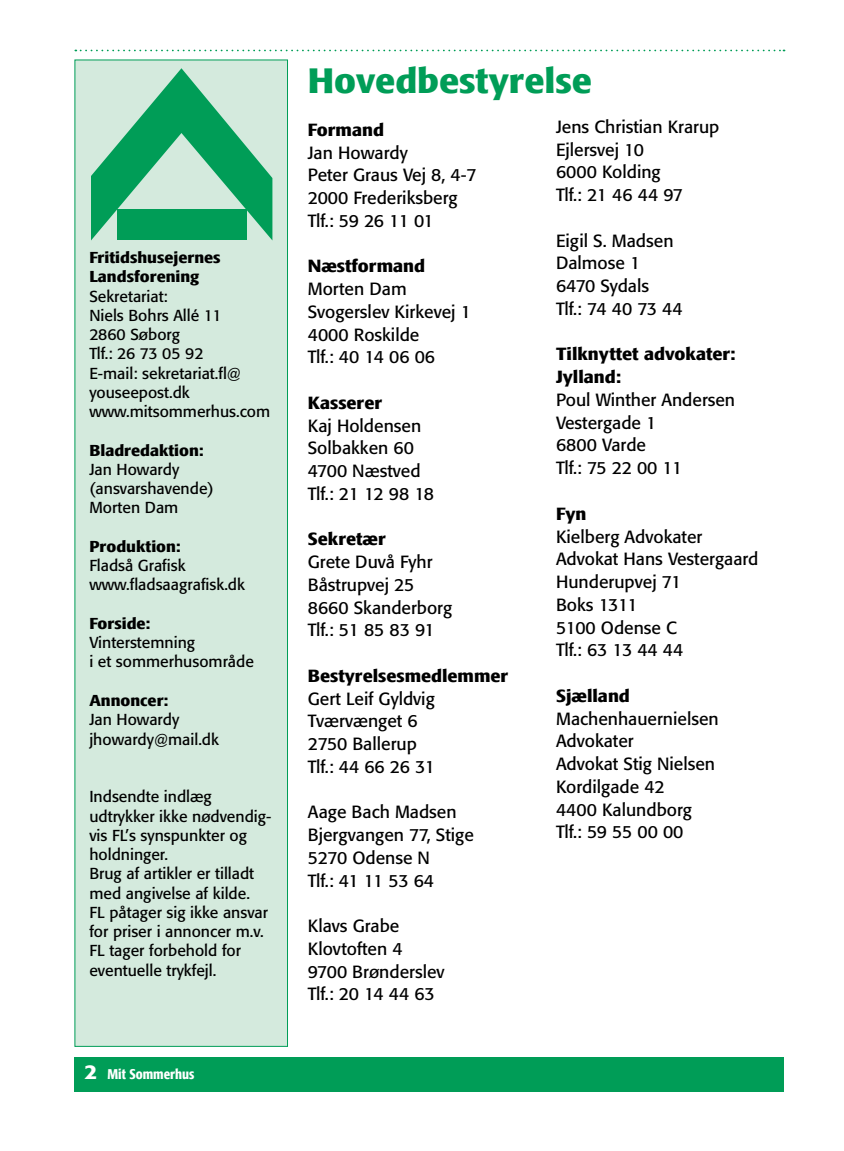
<style>
.page{position:relative;width:844px;height:1151px;background:#fff}
.page>*{position:absolute;margin:0;border:0;box-sizing:border-box;transform-origin:0 0}
.t1{font:500 condensed 35px "Formata";color:#009d57;scale:1.25 1}
.t2{font:17.5px/22.8px "Formata";color:#000}
.t3{font:500 condensed 17.5px/22.8px "Formata";color:#000;scale:1.25 1}
.t4{font:15.75px/19.2px "Formata";color:#000}
.t5{font:500 condensed 15.75px/19.2px "Formata";color:#000;scale:1.25 1}
.t6{font:500 condensed 14px "Formata";color:#fff}
.s1{font-size:21px}
</style>
<div class="page">
<div style="left:74px;top:60px;width:214px;height:987px;background:#d4eadd;border:1px solid #009d57"></div>
<div style="left:74px;top:1057px;width:710px;height:34px;background:#009d57"></div>
<svg style="left:91px;top:68px;width:181px;height:172px"></svg>
<svg style="left:75px;top:50px;width:709px;height:1px"></svg>
<p class="t5" style="left:89px;top:248px;width:106px">Fritidshusejernes<br>Landsforening</p>
<p class="t4" style="left:89px;top:286px;width:182px">Sekretariat:<br>Niels Bohrs Allé 11<br>2860 Søborg<br>Tlf.: 26 73 05 92<br>E-mail: sekretariat.fl@ youseepost.dk www.mitsommerhus.com</p>
<p class="t5" style="left:89px;top:440px;width:93px">Bladredaktion:</p>
<p class="t4" style="left:89px;top:460px;width:126px">Jan Howardy (ansvarshavende)<br>Morten Dam</p>
<p class="t5" style="left:89px;top:537px;width:75px">Produktion:</p>
<p class="t4" style="left:89px;top:556px;width:157px">Fladså Grafisk www.fladsaagrafisk.dk</p>
<p class="t5" style="left:89px;top:614px;width:50px">Forside:</p>
<p class="t4" style="left:89px;top:633px;width:166px">Vinterstemning<br>i et sommerhusområde</p>
<p class="t5" style="left:89px;top:691px;width:65px">Annoncer:</p>
<p class="t4" style="left:89px;top:710px;width:131px">Jan Howardy jhowardy@mail.dk</p>
<p class="t4" style="left:89px;top:787px;width:183px">Indsendte indlæg udtrykker ikke nødvendig&shy;vis FL’s synspunkter og holdninger.<br>Brug af artikler er tilladt med angivelse af kilde.<br>FL påtager sig ikke ansvar for priser i annoncer m.v.<br>FL tager forbehold for eventuelle trykfejl.</p>
<p class="t6" style="left:84px;top:1066px;width:111px"><span class="s1">2</span> Mit Sommerhus</p>
<h1 class="t1" style="left:308px;top:60px;width:229px">Hovedbestyrelse</h1>
<p class="t3" style="left:308px;top:118px;width:62px">Formand</p>
<p class="t2" style="left:308px;top:141px;width:170px">Jan Howardy<br>Peter Graus Vej 8, 4-7<br>2000 Frederiksberg<br>Tlf.: 59 26 11 01</p>
<p class="t3" style="left:308px;top:255px;width:95px">Næstformand</p>
<p class="t2" style="left:308px;top:278px;width:164px">Morten Dam<br>Svogerslev Kirkevej 1<br>4000 Roskilde<br>Tlf.: 40 14 06 06</p>
<p class="t3" style="left:308px;top:391px;width:61px">Kasserer</p>
<p class="t2" style="left:308px;top:414px;width:128px">Kaj Holdensen<br>Solbakken 60<br>4700 Næstved<br>Tlf.: 21 12 98 18</p>
<p class="t3" style="left:308px;top:528px;width:64px">Sekretær</p>
<p class="t2" style="left:308px;top:551px;width:146px">Grete Duvå Fyhr<br>Båstrupvej 25<br>8660 Skanderborg<br>Tlf.: 51 85 83 91</p>
<p class="t3" style="left:308px;top:664px;width:162px">Bestyrelsesmedlemmer</p>
<p class="t2" style="left:308px;top:687px;width:129px">Gert Leif Gyldvig<br>Tværvænget 6<br>2750 Ballerup<br>Tlf.: 44 66 26 31</p>
<p class="t2" style="left:308px;top:801px;width:167px">Aage Bach Madsen<br>Bjergvangen 77, Stige<br>5270 Odense N<br>Tlf.: 41 11 53 64</p>
<p class="t2" style="left:308px;top:915px;width:138px">Klavs Grabe<br>Klovtoften 4<br>9700 Brønderslev<br>Tlf.: 20 14 44 63</p>
<p class="t2" style="left:556px;top:115px;width:165px">Jens Christian Krarup<br>Ejlersvej 10<br>6000 Kolding<br>Tlf.: 21 46 44 97</p>
<p class="t2" style="left:556px;top:229px;width:128px">Eigil S. Madsen<br>Dalmose 1<br>6470 Sydals<br>Tlf.: 74 40 73 44</p>
<p class="t3" style="left:556px;top:343px;width:145px">Tilknyttet advokater:<br>Jylland:</p>
<p class="t2" style="left:556px;top:388px;width:181px">Poul Winther Andersen<br>Vestergade 1<br>6800 Varde<br>Tlf.: 75 22 00 11</p>
<p class="t3" style="left:556px;top:502px;width:26px">Fyn</p>
<p class="t2" style="left:556px;top:525px;width:204px">Kielberg Advokater<br>Advokat Hans Vestergaard<br>Hunderupvej 71<br>Boks 1311<br>5100 Odense C<br>Tlf.: 63 13 44 44</p>
<p class="t3" style="left:556px;top:684px;width:61px">Sjælland</p>
<p class="t2" style="left:556px;top:707px;width:164px">Machenhauernielsen<br>Advokater<br>Advokat Stig Nielsen<br>Kordilgade 42<br>4400 Kalundborg<br>Tlf.: 59 55 00 00</p>
</div>
